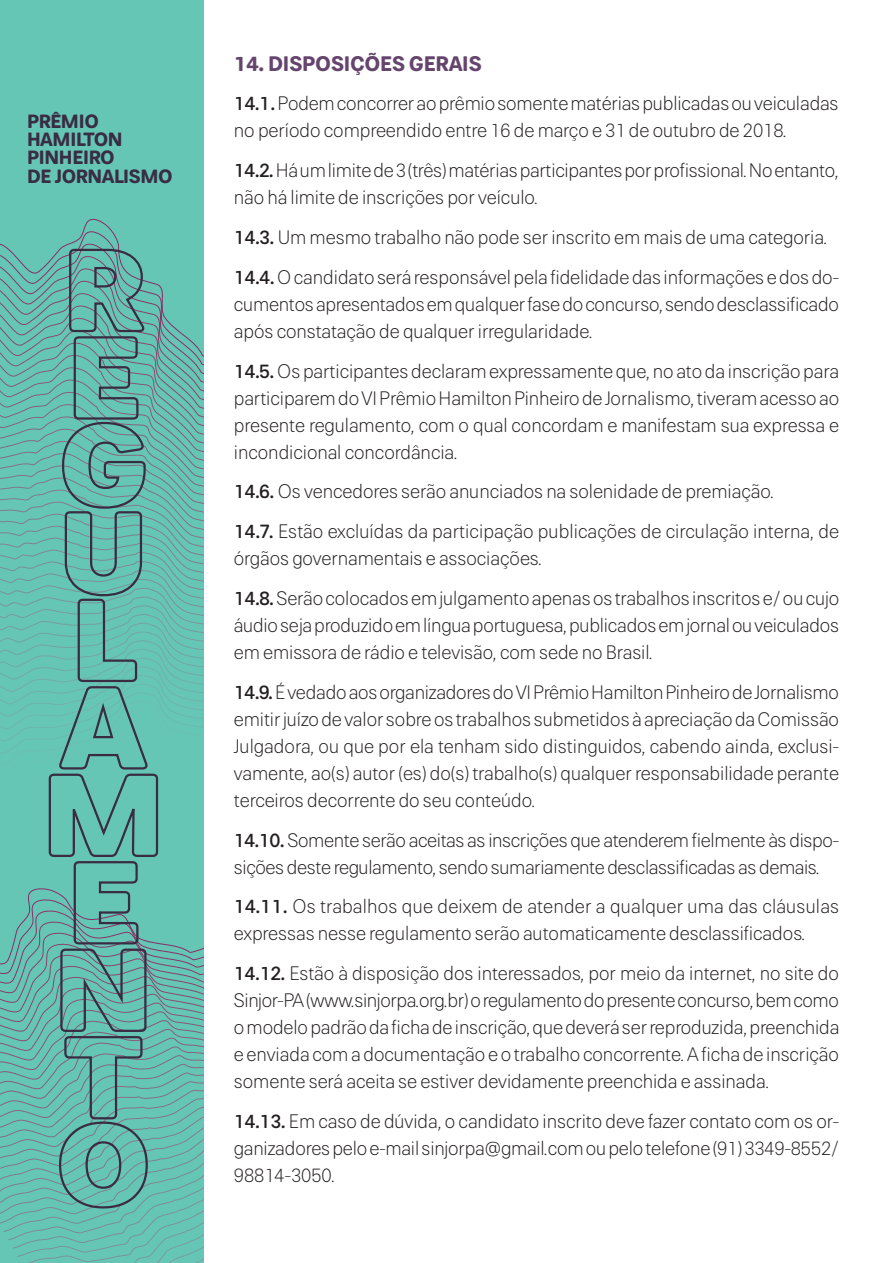
<style>
.page{position:relative;width:893px;height:1263px;background:#fff}
.page>*{position:absolute;margin:0;border:0;box-sizing:border-box;transform-origin:0 0}
.t1{font:700 21px "Paul Grotesk Soft";letter-spacing:-.01em;color:#65456d}
.t2{font:300 19.5px/27px "Paul Grotesk Soft";color:#231f20}
.t3{font:700 19.2px/18.5px "Paul Grotesk Soft";letter-spacing:-.02em;color:#392c43}
.s1{font-weight:500}
</style>
<div class="page">
<div style="left:0;top:0;width:203px;height:1263px;background:#66c6b6"></div>
<svg style="left:0;top:888px;width:203px;height:375px"></svg>
<svg style="left:0;top:218px;width:203px;height:536px"></svg>
<svg style="left:48px;top:248px;width:111px;height:962px"></svg>
<p class="t3" style="left:27px;top:112px;width:147px">PRÊMIO<br>HAMILTON<br>PINHEIRO<br>DE JORNALISMO</p>
<p class="t1" style="left:234px;top:51px;width:249px">14. DISPOSIÇÕES GERAIS</p>
<p class="t2" style="left:234px;top:90px;width:606px"><span class="s1">14.1.</span> Podem concorrer ao prêmio somente matérias publicadas ou veiculadas no período compreendido entre 16 de março e 31 de outubro de 2018.</p>
<p class="t2" style="left:234px;top:157px;width:606px"><span class="s1">14.2.</span> Há um limite de 3 (três) matérias participantes por profissional. No entanto, não há limite de inscrições por veículo.</p>
<p class="t2" style="left:234px;top:217px;width:607px;line-height:39.8px"><span class="s1">14.3.</span> Um mesmo trabalho não pode ser inscrito em mais de uma categoria.<br><span class="s1">14.4.</span> O candidato será responsável pela fidelidade das informações e dos do-</p>
<p class="t2" style="left:234px;top:290px;width:607px">cumentos apresentados em qualquer fase do concurso, sendo desclassificado após constatação de qualquer irregularidade.</p>
<p class="t2" style="left:234px;top:357px;width:607px;text-align:justify"><span class="s1">14.5.</span> Os participantes declaram expressamente que, no ato da inscrição para participarem do VI Prêmio Hamilton Pinheiro de Jornalismo, tiveram acesso ao presente regulamento, com o qual concordam e manifestam sua expressa e incondicional concordância.</p>
<p class="t2" style="left:234px;top:472px;width:607px;line-height:39.8px"><span class="s1">14.6.</span> Os vencedores serão anunciados na solenidade de premiação.<br><span class="s1">14.7.</span> Estão excluídas da participação publicações de circulação interna, de</p>
<p class="t2" style="left:234px;top:538px;width:607px;line-height:39.8px">órgãos governamentais e associações.<br><span class="s1">14.8.</span> Serão colocados em julgamento apenas os trabalhos inscritos e/ ou cujo</p>
<p class="t2" style="left:234px;top:611px;width:607px">áudio seja produzido em língua portuguesa, publicados em jornal ou veiculados em emissora de rádio e televisão, com sede no Brasil.</p>
<p class="t2" style="left:234px;top:678px;width:607px;text-align:justify"><span class="s1">14.9.</span> É vedado aos organizadores do VI Prêmio Hamilton Pinheiro de Jornalismo emitir juízo de valor sobre os trabalhos submetidos à apreciação da Comissão Julgadora, ou que por ela tenham sido distinguidos, cabendo ainda, exclusi&shy;vamente, ao(s) autor (es) do(s) trabalho(s) qualquer responsabilidade perante terceiros decorrente do seu conteúdo.</p>
<p class="t2" style="left:234px;top:826px;width:607px"><span class="s1">14.10.</span> Somente serão aceitas as inscrições que atenderem fielmente às dispo&shy;sições deste regulamento, sendo sumariamente desclassificadas as demais.</p>
<p class="t2" style="left:234px;top:893px;width:607px"><span class="s1">14.11.</span> Os trabalhos que deixem de atender a qualquer uma das cláusulas expressas nesse regulamento serão automaticamente desclassificados.</p>
<p class="t2" style="left:234px;top:960px;width:607px;text-align:justify"><span class="s1">14.12.</span> Estão à disposição dos interessados, por meio da internet, no site do Sinjor-PA (www.sinjorpa.org.br) o regulamento do presente concurso, bem como o modelo padrão da ficha de inscrição, que deverá ser reproduzida, preenchida e enviada com a documentação e o trabalho concorrente. A ficha de inscrição somente será aceita se estiver devidamente preenchida e assinada.</p>
<p class="t2" style="left:234px;top:1107px;width:607px;text-align:justify"><span class="s1">14.13.</span> Em caso de dúvida, o candidato inscrito deve fazer contato com os or&shy;ganizadores pelo e-mail sinjorpa@gmail.com ou pelo telefone (91) 3349-8552/ 98814-3050.</p>
</div>
